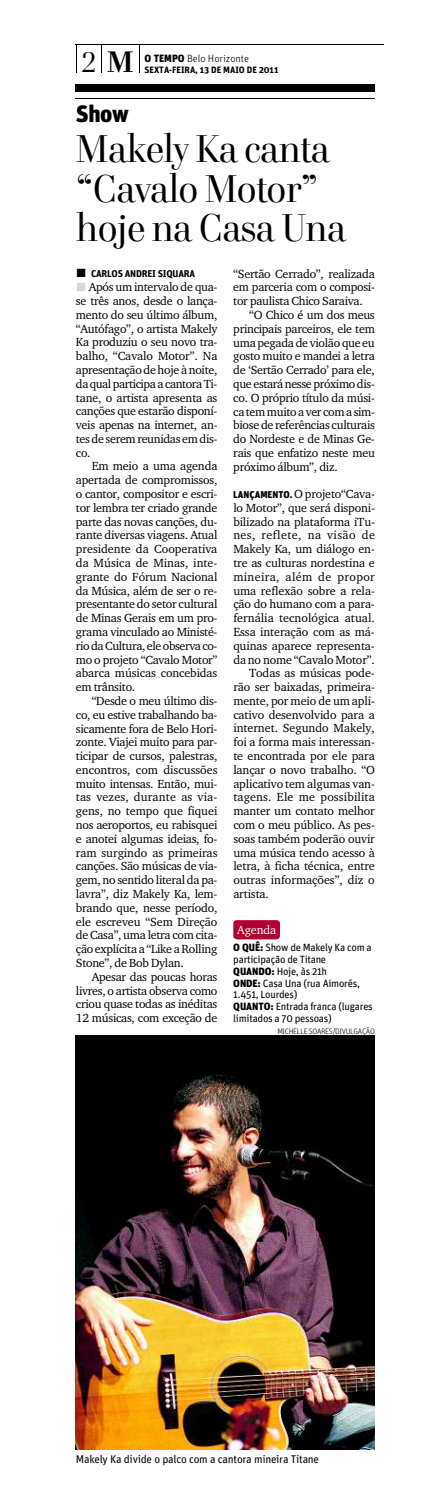
<style>
.page{position:relative;width:447px;height:1489px;background:#fff}
.page>*{position:absolute;margin:0;border:0;box-sizing:border-box;transform-origin:0 0}
.t1{font:39.38px/39.4px "Cellini Titling TF";letter-spacing:-.02em;color:#000}
.t2{font:28.88px "Cellini Titling TF";color:#000}
.t3{font:900 23.62px "Unit";color:#000}
.t4{font:12.08px/13.8px "Charter ITC";letter-spacing:-.01em;color:#000;text-align:justify}
.t5{font:12.08px "Charter ITC";letter-spacing:.01em;color:#000}
.t6{font:12.08px "Charter ITC";letter-spacing:.035em;color:#000}
.t7{font:12.08px "Charter ITC";letter-spacing:.025em;color:#000}
.t8{font:12.08px "Charter ITC";letter-spacing:-.015em;color:#fff}
.t9{font:11.2px "Unit";letter-spacing:-.025em;color:#000}
.t10{font:10.5px/11.9px "Unit";letter-spacing:-.025em;color:#000}
.t11{font:300 10.5px "Unit";color:#000}
.t12{font:700 9.8px "Unit";letter-spacing:-.02em;color:#000}
.t13{font:700 9.1px "Unit";color:#000}
.t14{font:300 7.88px "Unit";letter-spacing:-.04em;color:#000}
.s1{font-family:"Cellini";font-weight:700;font-size:30.1px}
.s2{font-weight:900}
.s3{font-family:"Apex Sans";font-size:16.45px}
.s4{font-family:"Apex Sans";font-weight:700;font-size:16.45px;color:#dbd4d1}
.s5{font-family:"Unit";font-weight:900;font-size:9.8px}
</style>
<div class="page">
<img style="left:76px;top:1035px;width:298px;height:414px">
<div style="left:76px;top:84px;width:299px;height:8px;background:#000"></div>
<hr style="left:76px;top:98px;width:299px;height:1px;background:#000">
<svg style="left:233px;top:920px;width:47px;height:19px"></svg>
<hr style="left:76px;top:45px;width:307px;height:1px;background:#000">
<svg style="left:76px;top:46px;width:1px;height:26px"></svg>
<svg style="left:139px;top:46px;width:1px;height:26px"></svg>
<h2 class="t2" style="left:81px;top:51px;width:54px">2 <span class="s1">M</span></h2>
<p class="t11" style="left:144px;top:53px;width:106px"><span class="s2">O TEMPO</span> Belo Horizonte</p>
<p class="t13" style="left:144px;top:66px;width:135px">SEXTA-FEIRA, 13 DE MAIO DE 2011</p>
<h3 class="t3" style="left:76px;top:100px;width:54px">Show</h3>
<h1 class="t1" style="left:76px;top:132px;width:271px">Makely Ka canta “Cavalo Motor” hoje na Casa Una</h1>
<p class="t12" style="left:76px;top:270px;width:121px"><span class="s3">¬</span> CARLOS ANDREI SIQUARA</p>
<p class="t4" style="left:76px;top:281px;width:143px"><span class="s4">¬</span> Após um intervalo de qua&shy;se três anos, desde o lança&shy;mento do seu último álbum, “Autófago”, o artista Makely Ka produziu o seu novo tra&shy;balho, “Cavalo Motor”. Na apresentação de hoje à noite, da qual participa a cantora Ti&shy;tane, o artista apresenta as canções que estarão disponí&shy;veis apenas na internet, an&shy;tes de serem reunidas em dis&shy;co.</p>
<p class="t4" style="left:76px;top:460px;width:143px;text-indent:16px">Em meio a uma agenda apertada de compromissos, o cantor, compositor e escri&shy;tor lembra ter criado grande parte das novas canções, du&shy;rante diversas viagens. Atual presidente da Cooperativa da Música de Minas, inte&shy;grante do Fórum Nacional da Música, além de ser o re&shy;presentante do setor cultural de Minas Gerais em um pro&shy;grama vinculado ao Ministé&shy;rio da Cultura,ele observa co&shy;mo o projeto “Cavalo Motor” abarca músicas concebidas em trânsito.</p>
<p class="t4" style="left:76px;top:695px;width:143px;text-indent:16px">“Desde o meu último dis&shy;co, eu estive trabalhando ba&shy;sicamente fora de Belo Hori&shy;zonte. Viajei muito para par&shy;ticipar de cursos, palestras, encontros, com discussões muito intensas. Então, mui&shy;tas vezes, durante as via&shy;gens, no tempo que fiquei nos aeroportos, eu rabisquei e anotei algumas ideias, fo&shy;ram surgindo as primeiras canções. São músicas de via&shy;gem, no sentido literal da pa&shy;lavra”, diz Makely Ka, lem&shy;brando que, nesse período, ele escreveu “Sem Direção de Casa”, uma letra com cita&shy;ção explícita a “Like a Rolling Stone”, de Bob Dylan.</p>
<p class="t4" style="left:76px;top:970px;width:143px;text-indent:16px">Apesar das poucas horas livres, o artista observa como criou quase todas as inéditas 12 músicas, com exceção de</p>
<p class="t4" style="left:233px;top:267px;width:143px">“Sertão Cerrado”, realizada em parceria com o composi&shy;tor paulista Chico Saraiva.</p>
<p class="t4" style="left:233px;top:309px;width:143px;text-indent:16px">“O Chico é um dos meus principais parceiros, ele tem uma pegada de violão que eu gosto muito e mandei a letra de ‘Sertão Cerrado’ para ele, que estará nesse próximo dis&shy;co. O próprio título da músi&shy;ca tem muito a ver com a sim&shy;biose de referências culturais do Nordeste e de Minas Ge&shy;rais que enfatizo neste meu próximo álbum”, diz.</p>
<p class="t4" style="left:233px;top:488px;width:143px"><span class="s5">LANÇAMENTO.</span> O projeto“Cava-</p>
<p class="t4" style="left:233px;top:501px;width:143px">lo Motor”, que será disponi-</p>
<p class="t4" style="left:233px;top:515px;width:143px">bilizado na plataforma iTu-</p>
<p class="t6" style="left:233px;top:530px;width:143px">nes, reflete, na visão de</p>
<p class="t4" style="left:233px;top:543px;width:143px">Makely Ka, um diálogo en-</p>
<p class="t4" style="left:233px;top:557px;width:143px">tre as culturas nordestina e</p>
<p class="t7" style="left:233px;top:571px;width:143px">mineira, além de propor</p>
<p class="t4" style="left:233px;top:584px;width:143px">uma reflexão sobre a rela-</p>
<p class="t4" style="left:233px;top:598px;width:143px">ção do humano com a para-</p>
<p class="t4" style="left:233px;top:612px;width:143px">fernália tecnológica atual.</p>
<p class="t4" style="left:233px;top:626px;width:143px">Essa interação com as má-</p>
<p class="t4" style="left:233px;top:639px;width:143px">quinas aparece representa-</p>
<p class="t4" style="left:233px;top:653px;width:143px">da no nome “Cavalo Motor”.</p>
<p class="t4" style="left:249px;top:667px;width:127px">Todas as músicas pode-</p>
<p class="t4" style="left:233px;top:681px;width:143px">rão ser baixadas, primeira-</p>
<p class="t4" style="left:233px;top:694px;width:143px">mente, por meio de um apli-</p>
<p class="t4" style="left:233px;top:708px;width:143px">cativo desenvolvido para a</p>
<p class="t4" style="left:233px;top:722px;width:143px">internet. Segundo Makely,</p>
<p class="t4" style="left:233px;top:736px;width:143px">foi a forma mais interessan-</p>
<p class="t4" style="left:233px;top:750px;width:143px">te encontrada por ele para</p>
<p class="t4" style="left:233px;top:763px;width:143px">lançar o novo trabalho. “O</p>
<p class="t4" style="left:233px;top:777px;width:143px">aplicativo tem algumas van-</p>
<p class="t5" style="left:233px;top:792px;width:143px">tagens. Ele me possibilita</p>
<p class="t4" style="left:233px;top:805px;width:143px">manter um contato melhor</p>
<p class="t4" style="left:233px;top:819px;width:143px">com o meu público. As pes-</p>
<p class="t4" style="left:233px;top:832px;width:143px">soas também poderão ouvir</p>
<p class="t4" style="left:233px;top:846px;width:143px">uma música tendo acesso à</p>
<p class="t4" style="left:233px;top:860px;width:143px">letra, à ficha técnica, entre</p>
<p class="t4" style="left:233px;top:874px;width:143px">outras informações”, diz o</p>
<p class="t4" style="left:233px;top:887px;width:37px">artista.</p>
<p class="t8" style="left:237px;top:924px;width:40px">Agenda</p>
<p class="t10" style="left:233px;top:942px;width:141px"><span class="s2">O QUÊ:</span> Show de Makely Ka com a participação de Titane<br><span class="s2">QUANDO:</span> Hoje, às 21h<br><span class="s2">ONDE:</span> Casa Una (rua Aimorés,<br>1.451, Lourdes)<br><span class="s2">QUANTO:</span> Entrada franca (lugares limitados a 70 pessoas)</p>
<p class="t14" style="left:277px;top:1027px;width:99px">MICHELLE SOARES/DIVULGAÇÃO</p>
<p class="t9" style="left:76px;top:1454px;width:244px">Makely Ka divide o palco com a cantora mineira Titane</p>
</div>
